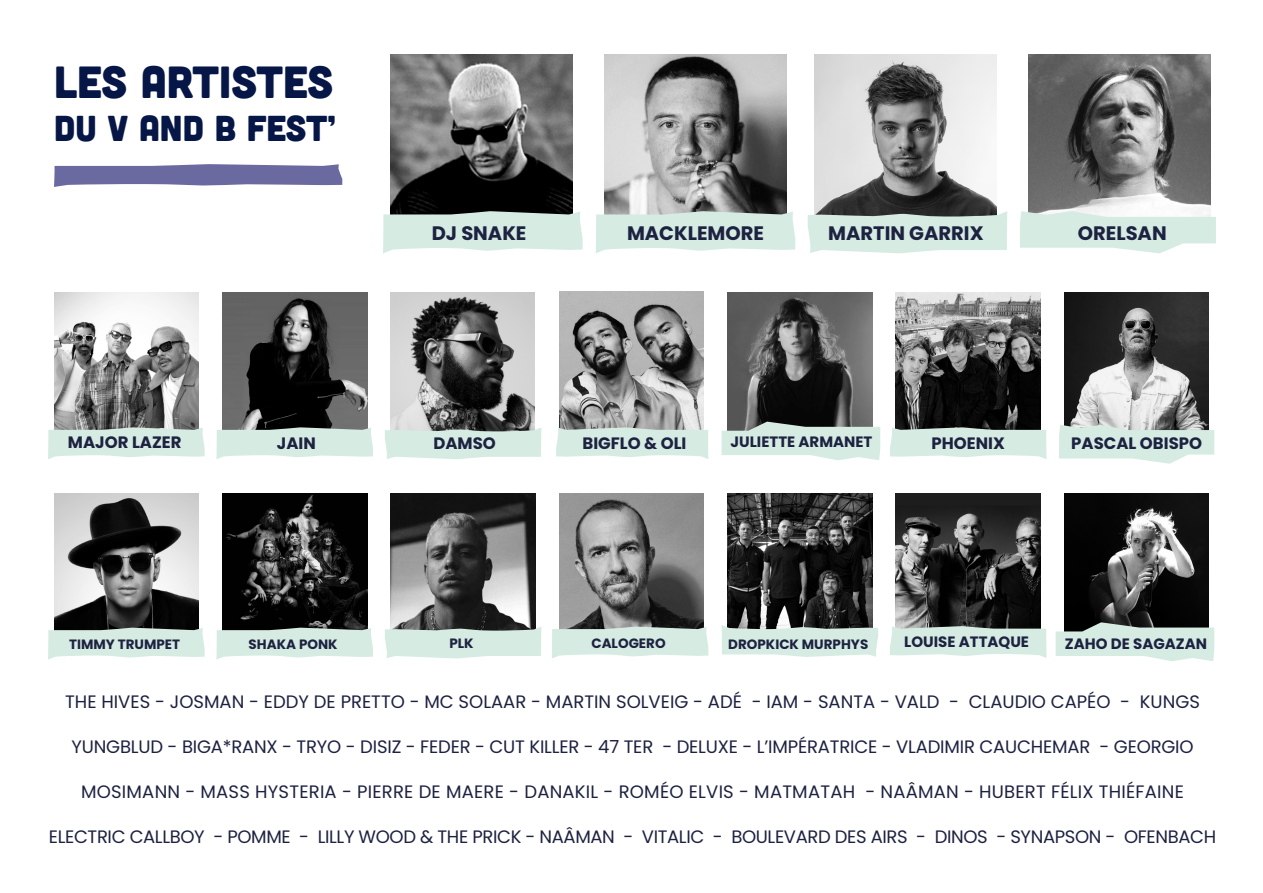
<style>
.page{position:relative;width:1263px;height:893px;background:#fff}
.page>*{position:absolute;margin:0;border:0;box-sizing:border-box;transform-origin:0 0}
.t1{font:45px "Cubano";color:#061646}
.t2{font:36px "Cubano";color:#061646}
.t3{font:700 19.5px "Poppins";color:#1d2241}
.t4{font:18px "Poppins";letter-spacing:-.01em;color:#1d2241}
.t5{font:18px "Poppins";letter-spacing:.01em;color:#1d2241}
.t6{font:700 16.5px "Poppins";color:#1d2241}
.t7{font:700 15px "Poppins";color:#1d2241}
.t8{font:700 13.5px "Poppins";color:#1d2241}
</style>
<div class="page">
<img style="left:604px;top:54px;width:183px;height:157px">
<img style="left:1064px;top:292px;width:145px;height:133px">
<img style="left:1064px;top:493px;width:145px;height:129px">
<img style="left:815px;top:54px;width:182px;height:157px">
<img style="left:896px;top:292px;width:144px;height:135px">
<img style="left:896px;top:493px;width:144px;height:133px">
<img style="left:1028px;top:54px;width:182px;height:157px">
<img style="left:727px;top:292px;width:145px;height:130px">
<img style="left:727px;top:493px;width:145px;height:132px">
<img style="left:391px;top:54px;width:182px;height:157px">
<img style="left:559px;top:291px;width:145px;height:136px">
<img style="left:559px;top:493px;width:145px;height:134px">
<img style="left:391px;top:292px;width:144px;height:135px">
<img style="left:391px;top:493px;width:144px;height:134px">
<img style="left:222px;top:292px;width:145px;height:135px">
<img style="left:222px;top:493px;width:145px;height:135px">
<img style="left:54px;top:292px;width:145px;height:135px">
<img style="left:54px;top:493px;width:145px;height:135px">
<svg style="left:383px;top:211px;width:200px;height:42px;background:#cfe0d9"></svg>
<svg style="left:596px;top:211px;width:199px;height:42px;background:#d6e8e0"></svg>
<svg style="left:808px;top:211px;width:199px;height:42px;background:#c7d9d1"></svg>
<svg style="left:54px;top:164px;width:288px;height:23px;background:#8382af"></svg>
<svg style="left:1020px;top:211px;width:196px;height:42px"></svg>
<svg style="left:1059px;top:425px;width:155px;height:39px;background:#d7e7e0"></svg>
<svg style="left:48px;top:427px;width:157px;height:32px;background:#d4e6de"></svg>
<svg style="left:48px;top:628px;width:157px;height:31px;background:#d1e3db"></svg>
<svg style="left:216px;top:628px;width:157px;height:31px;background:#d1e3dc"></svg>
<svg style="left:385px;top:627px;width:156px;height:31px;background:#cadcd4"></svg>
<svg style="left:552px;top:627px;width:156px;height:31px;background:#d4e6de"></svg>
<svg style="left:722px;top:625px;width:156px;height:32px;background:#c9dbd3"></svg>
<svg style="left:890px;top:626px;width:156px;height:32px;background:#d2e3dc"></svg>
<svg style="left:216px;top:427px;width:157px;height:32px;background:#d2e3dc"></svg>
<svg style="left:385px;top:427px;width:156px;height:32px;background:#ccded6"></svg>
<svg style="left:556px;top:427px;width:152px;height:32px;background:#d6e8e0"></svg>
<svg style="left:890px;top:427px;width:156px;height:32px;background:#cee0d8"></svg>
<svg style="left:722px;top:422px;width:158px;height:38px;background:#c9dad3"></svg>
<svg style="left:1056px;top:622px;width:158px;height:39px;background:#c1d1ca"></svg>
<h1 class="t1" style="left:54px;top:53px;width:281px">LES ARTISTES</h1>
<h2 class="t2" style="left:54px;top:105px;width:283px">DU V AND B FEST’</h2>
<p class="t3" style="left:432px;top:222px;width:96px">DJ SNAKE</p>
<p class="t3" style="left:627px;top:222px;width:139px">MACKLEMORE</p>
<p class="t3" style="left:828px;top:222px;width:157px">MARTIN GARRIX</p>
<p class="t3" style="left:1078px;top:222px;width:90px">ORELSAN</p>
<p class="t6" style="left:68px;top:432px;width:115px">MAJOR LAZER</p>
<p class="t6" style="left:277px;top:433px;width:40px">JAIN</p>
<p class="t6" style="left:433px;top:433px;width:64px">DAMSO</p>
<p class="t6" style="left:582px;top:433px;width:106px">BIGFLO &amp; OLI</p>
<p class="t7" style="left:730px;top:433px;width:143px">JULIETTE ARMANET</p>
<p class="t6" style="left:932px;top:433px;width:75px">PHOENIX</p>
<p class="t6" style="left:1071px;top:433px;width:132px">PASCAL OBISPO</p>
<p class="t8" style="left:69px;top:636px;width:113px">TIMMY TRUMPET</p>
<p class="t8" style="left:249px;top:636px;width:90px">SHAKA PONK</p>
<p class="t8" style="left:449px;top:635px;width:26px">PLK</p>
<p class="t8" style="left:591px;top:635px;width:76px">CALOGERO</p>
<p class="t8" style="left:728px;top:636px;width:141px">DROPKICK MURPHYS</p>
<p class="t7" style="left:904px;top:633px;width:126px">LOUISE ATTAQUE</p>
<p class="t7" style="left:1065px;top:634px;width:144px">ZAHO DE SAGAZAN</p>
<p class="t4" style="left:65px;top:691px;width:1136px">THE HIVES - JOSMAN - EDDY DE PRETTO - MC SOLAAR - MARTIN SOLVEIG - ADÉ - IAM - SANTA - VALD - CLAUDIO CAPÉO - KUNGS</p>
<p class="t4" style="left:71px;top:736px;width:1124px">YUNGBLUD - BIGA*RANX - TRYO - DISIZ - FEDER - CUT KILLER - 47 TER - DELUXE - L’IMPÉRATRICE - VLADIMIR CAUCHEMAR - GEORGIO</p>
<p class="t5" style="left:81px;top:781px;width:1104px">MOSIMANN - MASS HYSTERIA - PIERRE DE MAERE - DANAKIL - ROMÉO ELVIS - MATMATAH - NAÂMAN - HUBERT FÉLIX THIÉFAINE</p>
<p class="t4" style="left:49px;top:826px;width:1169px">ELECTRIC CALLBOY - POMME - LILLY WOOD &amp; THE PRICK - NAÂMAN - VITALIC - BOULEVARD DES AIRS - DINOS - SYNAPSON - OFENBACH</p>
</div>
